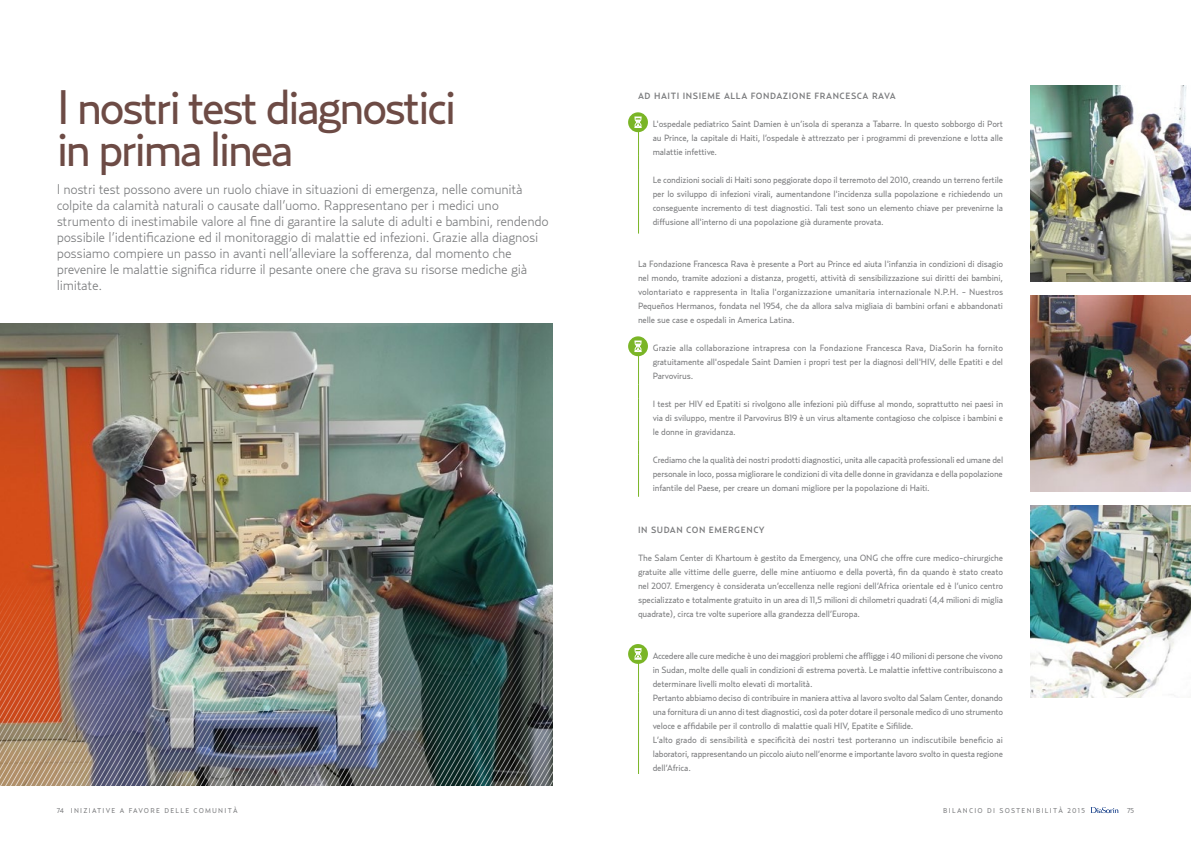
<style>
.page{position:relative;width:1191px;height:842px;background:#fff}
.page>*{position:absolute;margin:0;border:0;box-sizing:border-box;transform-origin:0 0}
.t1{font:48px/42px "Relay";letter-spacing:-.06em;color:#6d4b45}
.t2{font:300 14px/16px "Relay";letter-spacing:-.02em;color:#7b7c7e}
.t3{font:9px/14px "Relay";letter-spacing:-.015em;color:#7b7c7e;text-align:justify}
.t4{font:500 9px "Relay";letter-spacing:.065em;color:#7b7c7e}
.t5{font:7px "Relay";letter-spacing:.18em;color:#7b7c7e}
</style>
<div class="page">
<img style="left:0;top:323px;width:553px;height:252px">
<img style="left:0;top:575px;width:648px;height:211px">
<img style="left:1030px;top:505px;width:161px;height:193px">
<img style="left:1030px;top:85px;width:161px;height:196px">
<img style="left:1030px;top:295px;width:161px;height:196px">
<svg style="left:1090px;top:807px;width:28px;height:6px"></svg>
<hr style="left:638px;top:113px;width:1px;height:42px;background:#7ab526">
<svg style="left:638px;top:155px;width:1px;height:14px"></svg>
<hr style="left:638px;top:169px;width:1px;height:65px;background:#7ab526">
<hr style="left:638px;top:337px;width:1px;height:48px;background:#7ab526">
<svg style="left:638px;top:385px;width:1px;height:14px"></svg>
<hr style="left:638px;top:399px;width:1px;height:42px;background:#7ab526">
<svg style="left:638px;top:441px;width:1px;height:14px"></svg>
<hr style="left:638px;top:455px;width:1px;height:42px;background:#7ab526">
<hr style="left:638px;top:645px;width:1px;height:48px;background:#7ab526">
<hr style="left:638px;top:693px;width:1px;height:81px;background:#7ab526">
<div style="left:628px;top:112px;width:20px;height:20px;background:#7ab526;border-radius:50%"></div>
<svg style="left:634px;top:117px;width:8px;height:11px"></svg>
<div style="left:628px;top:336px;width:20px;height:20px;background:#7ab526;border-radius:50%"></div>
<svg style="left:634px;top:341px;width:8px;height:11px"></svg>
<div style="left:628px;top:644px;width:20px;height:20px;background:#7ab526;border-radius:50%"></div>
<svg style="left:634px;top:648px;width:8px;height:12px"></svg>
<h1 class="t1" style="left:57px;top:85px;width:401px">I nostri test diagnostici in prima linea</h1>
<p class="t2" style="left:57px;top:181px;width:493px">I nostri test possono avere un ruolo chiave in situazioni di emergenza, nelle comunità colpite da calamità naturali o causate dall’uomo. Rappresentano per i medici uno strumento di inestimabile valore al fine di garantire la salute di adulti e bambini, rendendo possibile l’identificazione ed il monitoraggio di malattie ed infezioni. Grazie alla diagnosi possiamo compiere un passo in avanti nell’alleviare la sofferenza, dal momento che prevenire le malattie significa ridurre il pesante onere che grava su risorse mediche già limitate.</p>
<p class="t4" style="left:638px;top:91px;width:259px">AD HAITI INSIEME ALLA FONDAZIONE FRANCESCA RAVA</p>
<p class="t3" style="left:652px;top:117px;width:352px">L'ospedale pediatrico Saint Damien è un’isola di speranza a Tabarre. In questo sobborgo di Port au Prince, la capitale di Haiti, l’ospedale è attrezzato per i programmi di prevenzione e lotta alle malattie infettive.</p>
<p class="t3" style="left:652px;top:173px;width:352px">Le condizioni sociali di Haiti sono peggiorate dopo il terremoto del 2010, creando un terreno fertile per lo sviluppo di infezioni virali, aumentandone l'incidenza sulla popolazione e richiedendo un conseguente incremento di test diagnostici. Tali test sono un elemento chiave per prevenirne la diffusione all'interno di una popolazione già duramente provata.</p>
<p class="t3" style="left:638px;top:257px;width:367px">La Fondazione Francesca Rava è presente a Port au Prince ed aiuta l'infanzia in condizioni di disagio nel mondo, tramite adozioni a distanza, progetti, attività di sensibilizzazione sui diritti dei bambini, volontariato e rappresenta in Italia l'organizzazione umanitaria internazionale N.P.H. - Nuestros Pequeños Hermanos, fondata nel 1954, che da allora salva migliaia di bambini orfani e abbandonati nelle sue case e ospedali in America Latina.</p>
<p class="t3" style="left:652px;top:341px;width:352px">Grazie alla collaborazione intrapresa con la Fondazione Francesca Rava, DiaSorin ha fornito gratuitamente all'ospedale Saint Damien i propri test per la diagnosi dell'HIV, delle Epatiti e del Parvovirus.</p>
<p class="t3" style="left:652px;top:397px;width:352px">I test per HIV ed Epatiti si rivolgono alle infezioni più diffuse al mondo, soprattutto nei paesi in via di sviluppo, mentre il Parvovirus B19 è un virus altamente contagioso che colpisce i bambini e le donne in gravidanza.</p>
<p class="t3" style="left:652px;top:453px;width:352px">Crediamo che la qualità dei nostri prodotti diagnostici, unita alle capacità professionali ed umane del personale in loco, possa migliorare le condizioni di vita delle donne in gravidanza e della popolazione infantile del Paese, per creare un domani migliore per la popolazione di Haiti.</p>
<p class="t4" style="left:638px;top:525px;width:128px">IN SUDAN CON EMERGENCY</p>
<p class="t3" style="left:638px;top:551px;width:366px">The Salam Center di Khartoum è gestito da Emergency, una ONG che offre cure medico-chirurgiche gratuite alle vittime delle guerre, delle mine antiuomo e della povertà, fin da quando è stato creato nel 2007. Emergency è considerata un’eccellenza nelle regioni dell’Africa orientale ed è l’unico centro specializzato e totalmente gratuito in un area di 11,5 milioni di chilometri quadrati (4,4 milioni di miglia quadrate), circa tre volte superiore alla grandezza dell’Europa.</p>
<p class="t3" style="left:652px;top:649px;width:352px;text-align:left">Accedere alle cure mediche è uno dei maggiori problemi che affligge i 40 milioni di persone che vivono in Sudan, molte delle quali in condizioni di estrema povertà. Le malattie infettive contribuiscono a determinare livelli molto elevati di mortalità.<br>Pertanto abbiamo deciso di contribuire in maniera attiva al lavoro svolto dal Salam Center, donando una fornitura di un anno di test diagnostici, così da poter dotare il personale medico di uno strumento veloce e affidabile per il controllo di malattie quali HIV, Epatite e Sifilide.<br>L’alto grado di sensibilità e specificità dei nostri test porteranno un indiscutibile beneficio ai laboratori, rappresentando un piccolo aiuto nell’enorme e importante lavoro svolto in questa regione dell’Africa.</p>
<p class="t5" style="left:57px;top:806px;width:182px">74 INIZIATIVE A FAVORE DELLE COMUNITÀ</p>
<p class="t5" style="left:943px;top:806px;width:143px">BILANCIO DI SOSTENIBILITÀ 2015</p>
<p class="t5" style="left:1127px;top:806px;width:9px">75</p>
</div>
